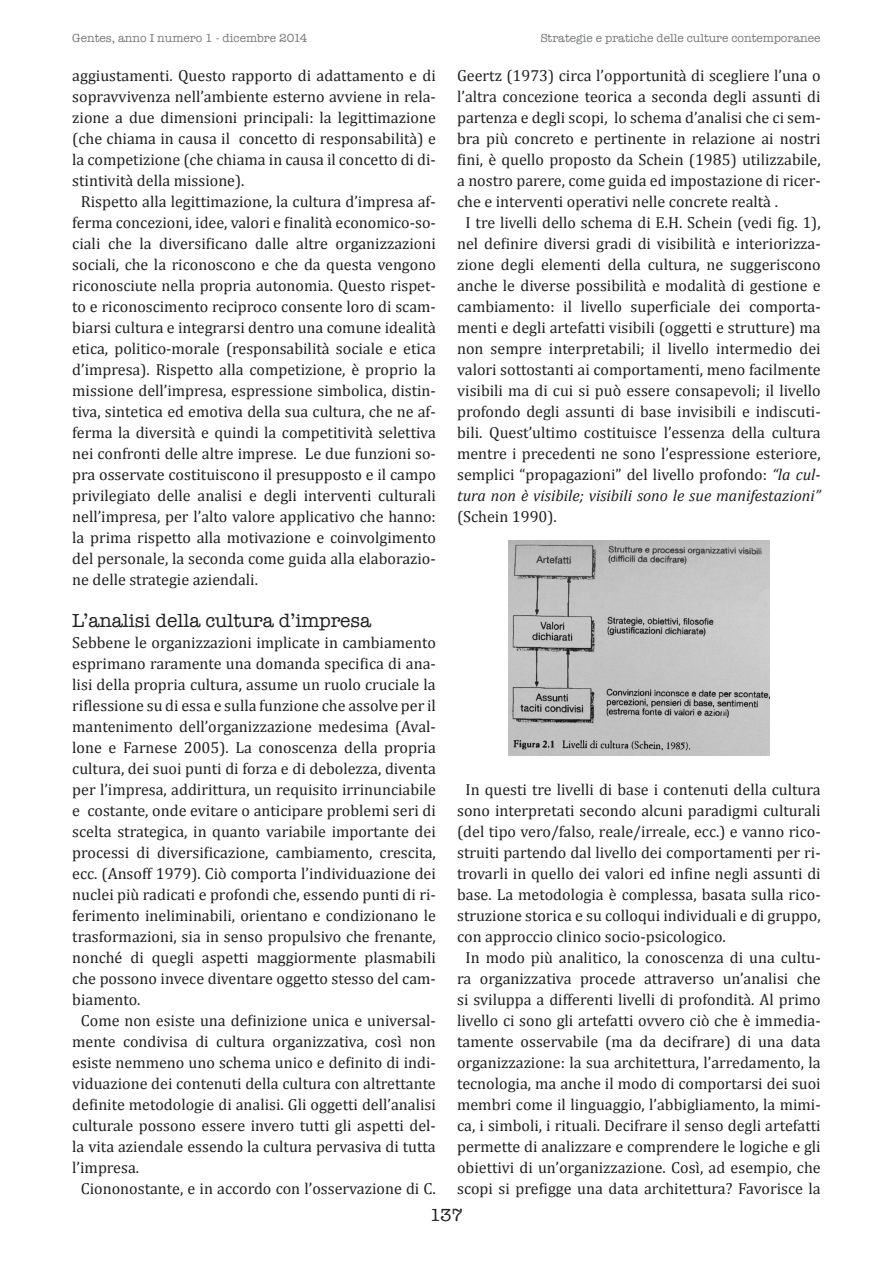
<style>
.page{position:relative;width:893px;height:1263px;background:#fff}
.page>*{position:absolute;margin:0;border:0;box-sizing:border-box;transform-origin:0 0}
.Titolini_paragrafo_G{font:19.5px "American Typewriter";color:#231f20}
.t1{font:18px "American Typewriter";color:#231f20}
.Paragrafo_Gentes{font:16.05px/21px "Cambria";color:#231f20;text-align:justify}
.t2{font:12px "American Typewriter";color:#76787b}
.s1{font-style:italic}
</style>
<div class="page">
<img style="left:508px;top:541px;width:262px;height:214px">
<p class="t2" style="left:72px;top:29px;width:237px">Gentes, anno I numero 1 - dicembre 2014</p>
<p class="t2" style="left:540px;top:29px;width:282px">Strategie e pratiche delle culture contemporanee</p>
<p class="Paragrafo_Gentes" style="left:72px;top:64px;width:365px">aggiustamenti. Questo rapporto di adattamento e di sopravvivenza nell’ambiente esterno avviene in rela&shy;zione a due dimensioni principali: la legittimazione (che chiama in causa il concetto di responsabilità) e la competizione (che chiama in causa il concetto di di&shy;stintività della missione).</p>
<p class="Paragrafo_Gentes" style="left:72px;top:190px;width:365px;text-indent:9px">Rispetto alla legittimazione, la cultura d’impresa af&shy;ferma concezioni, idee, valori e finalità economico-so&shy;ciali che la diversificano dalle altre organizzazioni sociali, che la riconoscono e che da questa vengono riconosciute nella propria autonomia. Questo rispet&shy;to e riconoscimento reciproco consente loro di scam&shy;biarsi cultura e integrarsi dentro una comune idealità etica, politico-morale (responsabilità sociale e etica d’impresa). Rispetto alla competizione, è proprio la missione dell’impresa, espressione simbolica, distin&shy;tiva, sintetica ed emotiva della sua cultura, che ne af&shy;ferma la diversità e quindi la competitività selettiva nei confronti delle altre imprese. Le due funzioni so&shy;pra osservate costituiscono il presupposto e il campo privilegiato delle analisi e degli interventi culturali nell’impresa, per l’alto valore applicativo che hanno: la prima rispetto alla motivazione e coinvolgimento del personale, la seconda come guida alla elaborazio&shy;ne delle strategie aziendali.</p>
<p class="Titolini_paragrafo_G" style="left:72px;top:606px;width:300px">L’analisi della cultura d’impresa</p>
<p class="Paragrafo_Gentes" style="left:72px;top:632px;width:365px">Sebbene le organizzazioni implicate in cambiamento esprimano raramente una domanda specifica di ana&shy;lisi della propria cultura, assume un ruolo cruciale la riflessione su di essa e sulla funzione che assolve per il mantenimento dell’organizzazione medesima (Aval&shy;lone e Farnese 2005). La conoscenza della propria cultura, dei suoi punti di forza e di debolezza, diventa per l’impresa, addirittura, un requisito irrinunciabile e costante, onde evitare o anticipare problemi seri di scelta strategica, in quanto variabile importante dei processi di diversificazione, cambiamento, crescita, ecc. (Ansoff 1979). Ciò comporta l’individuazione dei nuclei più radicati e profondi che, essendo punti di ri&shy;ferimento ineliminabili, orientano e condizionano le trasformazioni, sia in senso propulsivo che frenante, nonché di quegli aspetti maggiormente plasmabili che possono invece diventare oggetto stesso del cam&shy;biamento.</p>
<p class="Paragrafo_Gentes" style="left:72px;top:1010px;width:365px;text-indent:9px">Come non esiste una definizione unica e universal&shy;mente condivisa di cultura organizzativa, così non esiste nemmeno uno schema unico e definito di indi&shy;viduazione dei contenuti della cultura con altrettante definite metodologie di analisi. Gli oggetti dell’analisi culturale possono essere invero tutti gli aspetti del&shy;la vita aziendale essendo la cultura pervasiva di tutta l’impresa.</p>
<p class="Paragrafo_Gentes" style="left:81px;top:1178px;width:357px">Ciononostante, e in accordo con l’osservazione di C.</p>
<p class="Paragrafo_Gentes" style="left:457px;top:64px;width:365px">Geertz (1973) circa l’opportunità di scegliere l’una o l’altra concezione teorica a seconda degli assunti di partenza e degli scopi, lo schema d’analisi che ci sem&shy;bra più concreto e pertinente in relazione ai nostri fini, è quello proposto da Schein (1985) utilizzabile, a nostro parere, come guida ed impostazione di ricer&shy;che e interventi operativi nelle concrete realtà .</p>
<p class="Paragrafo_Gentes" style="left:457px;top:211px;width:365px;text-indent:9px">I tre livelli dello schema di E.H. Schein (vedi fig. 1), nel definire diversi gradi di visibilità e interiorizza&shy;zione degli elementi della cultura, ne suggeriscono anche le diverse possibilità e modalità di gestione e cambiamento: il livello superficiale dei comporta&shy;menti e degli artefatti visibili (oggetti e strutture) ma non sempre interpretabili; il livello intermedio dei valori sottostanti ai comportamenti, meno facilmente visibili ma di cui si può essere consapevoli; il livello profondo degli assunti di base invisibili e indiscuti&shy;bili. Quest’ultimo costituisce l’essenza della cultura mentre i precedenti ne sono l’espressione esteriore, semplici “propagazioni” del livello profondo: <span class="s1">“la cul&shy;tura non è visibile; visibili sono le sue manifestazioni” </span>(Schein 1990).</p>
<p class="Paragrafo_Gentes" style="left:457px;top:778px;width:365px;text-indent:9px">In questi tre livelli di base i contenuti della cultura sono interpretati secondo alcuni paradigmi culturali (del tipo vero/falso, reale/irreale, ecc.) e vanno rico&shy;struiti partendo dal livello dei comportamenti per ri&shy;trovarli in quello dei valori ed infine negli assunti di base. La metodologia è complessa, basata sulla rico&shy;struzione storica e su colloqui individuali e di gruppo, con approccio clinico socio-psicologico.</p>
<p class="Paragrafo_Gentes" style="left:457px;top:946px;width:365px;text-align:center">In modo più analitico, la conoscenza di una cultu&shy;ra organizzativa procede attraverso un’analisi che si sviluppa a differenti livelli di profondità. Al primo livello ci sono gli artefatti ovvero ciò che è immedia&shy;tamente osservabile (ma da decifrare) di una data organizzazione: la sua architettura, l’arredamento, la tecnologia, ma anche il modo di comportarsi dei suoi membri come il linguaggio, l’abbigliamento, la mimi&shy;ca, i simboli, i rituali. Decifrare il senso degli artefatti permette di analizzare e comprendere le logiche e gli obiettivi di un’organizzazione. Così, ad esempio, che scopi si prefigge una data architettura? Favorisce la</p>
<p class="t1" style="left:430px;top:1201px;width:35px">137</p>
</div>
